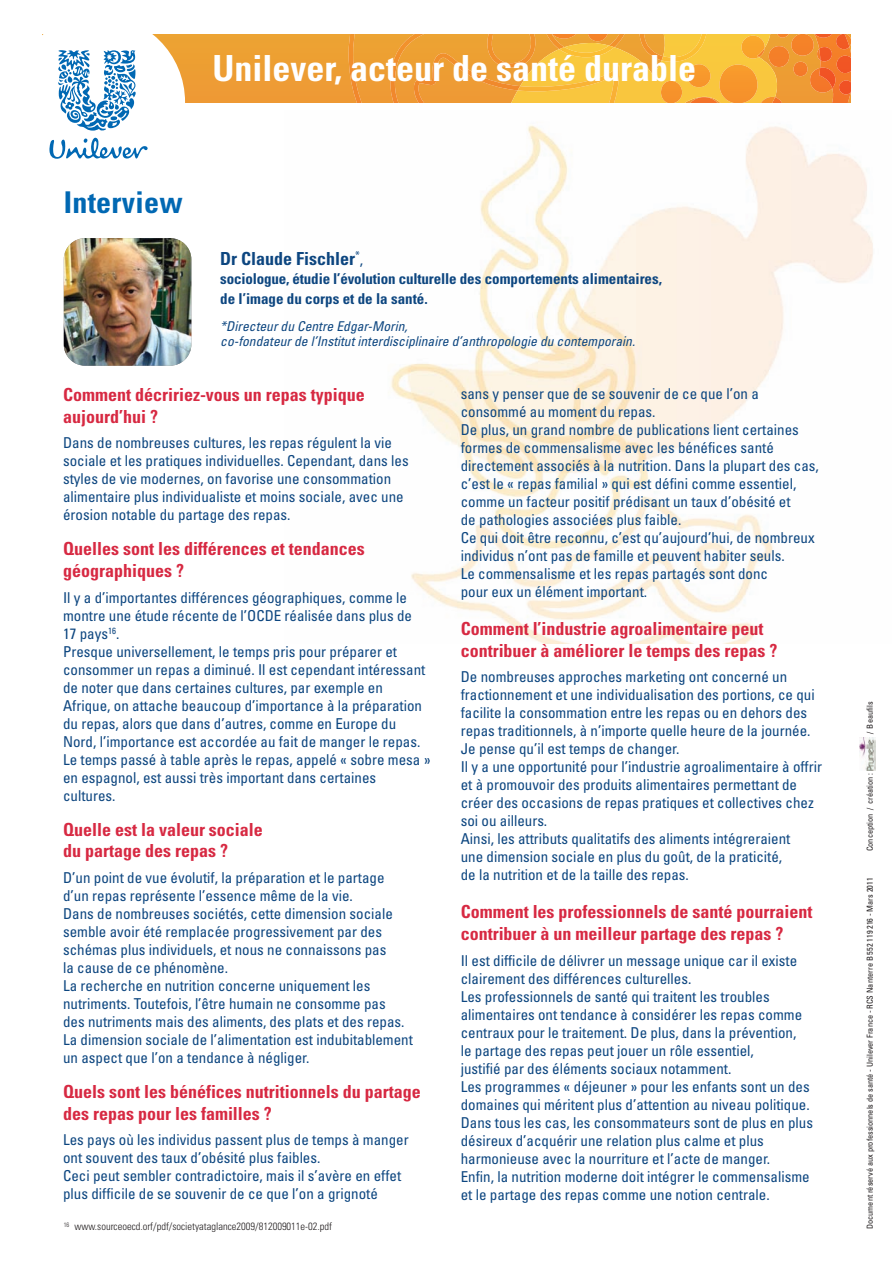
<style>
.page{position:relative;width:893px;height:1263px;background:#fff}
.page>*{position:absolute;margin:0;border:0;box-sizing:border-box;transform-origin:0 0}
.t1{font:700 condensed 36px "Univers";color:#fff}
.t2{font:700 condensed 30px "Univers";letter-spacing:.01em;color:#0168b3}
.t3{font:700 condensed 18px/21.6px "Univers";color:#d72942}
.t4{font:700 condensed 18px "Univers";color:#0d4680}
.t5{font:condensed 15px/18px "Univers";color:#0d4680}
.t6{font:700 condensed 15px/19.5px "Univers";color:#0d4680}
.t7{font:italic condensed 13.5px/15px "Univers";letter-spacing:.005em;color:#0d4680}
.t8{font:300 condensed 10.5px "Univers";color:#231f20}
.t9{font:condensed 8.25px "Univers";color:#231f20}
.s1{font-weight:400;font-size:15px}
</style>
<div class="page">
<img style="left:391px;top:125px;width:482px;height:518px">
<div style="left:153px;top:34px;width:168px;height:68px;background:#ed9e33"></div>
<svg style="left:321px;top:34px;width:529px;height:68px;background:#f2a636"></svg>
<div style="left:11px;top:15px;width:174px;height:174px;background:#fff;border-radius:50%"></div>
<svg style="left:49px;top:138px;width:99px;height:21px"></svg>
<svg style="left:58px;top:50px;width:78px;height:81px"></svg>
<img style="left:859px;top:738px;width:16px;height:32px">
<img style="left:64px;top:238px;width:127px;height:128px;border-radius:21px">
<h1 class="t1" style="left:213px;top:55px;width:485px">Unilever, acteur de santé durable</h1>
<h2 class="t2" style="left:64px;top:191px;width:120px">Interview</h2>
<p class="t4" style="left:220px;top:252px;width:144px">Dr Claude Fischler<sup>*</sup><span class="s1">,</span></p>
<p class="t6" style="left:220px;top:270px;width:443px">sociologue, étudie l’évolution culturelle des comportements alimentaires, de l’image du corps et de la santé.</p>
<p class="t7" style="left:220px;top:320px;width:416px">*Directeur du Centre Edgar-Morin,<br>co-fondateur de l’Institut interdisciplinaire d’anthropologie du contemporain.</p>
<p class="t3" style="left:63px;top:385px;width:303px">Comment décririez-vous un repas typique aujourd’hui ?</p>
<p class="t5" style="left:63px;top:435px;width:347px">Dans de nombreuses cultures, les repas régulent la vie sociale et les pratiques individuelles. Cependant, dans les styles de vie modernes, on favorise une consommation alimentaire plus individualiste et moins sociale, avec une érosion notable du partage des repas.</p>
<p class="t3" style="left:63px;top:540px;width:303px">Quelles sont les différences et tendances géographiques ?</p>
<p class="t5" style="left:63px;top:589px;width:369px">Il y a d’importantes différences géographiques, comme le montre une étude récente de l’OCDE réalisée dans plus de<br>17 pays<sup>16</sup>.<br>Presque universellement, le temps pris pour préparer et consommer un repas a diminué. Il est cependant intéressant de noter que dans certaines cultures, par exemple en Afrique, on attache beaucoup d’importance à la préparation du repas, alors que dans d’autres, comme en Europe du Nord, l’importance est accordée au fait de manger le repas.<br>Le temps passé à table après le repas, appelé « sobre mesa » en espagnol, est aussi très important dans certaines cultures.</p>
<p class="t3" style="left:63px;top:820px;width:201px">Quelle est la valeur sociale du partage des repas ?</p>
<p class="t5" style="left:63px;top:870px;width:351px">D’un point de vue évolutif, la préparation et le partage d’un repas représente l’essence même de la vie.<br>Dans de nombreuses sociétés, cette dimension sociale semble avoir été remplacée progressivement par des schémas plus individuels, et nous ne connaissons pas<br>la cause de ce phénomène.<br>La recherche en nutrition concerne uniquement les nutriments. Toutefois, l’être humain ne consomme pas<br>des nutriments mais des aliments, des plats et des repas.<br>La dimension sociale de l’alimentation est indubitablement un aspect que l’on a tendance à négliger.</p>
<p class="t3" style="left:63px;top:1082px;width:359px">Quels sont les bénéfices nutritionnels du partage des repas pour les familles ?</p>
<p class="t5" style="left:63px;top:1132px;width:347px">Les pays où les individus passent plus de temps à manger ont souvent des taux d’obésité plus faibles.<br>Ceci peut sembler contradictoire, mais il s’avère en effet plus difficile de se souvenir de ce que l’on a grignoté</p>
<p class="t8" style="left:64px;top:1223px;width:270px"><sup>16</sup> www.sourceoecd.orf/pdf/societyataglance2009/812009011e-02.pdf</p>
<p class="t5" style="left:461px;top:386px;width:360px">sans y penser que de se souvenir de ce que l’on a consommé au moment du repas.<br>De plus, un grand nombre de publications lient certaines formes de commensalisme avec les bénéfices santé directement associés à la nutrition. Dans la plupart des cas, c’est le « repas familial » qui est défini comme essentiel, comme un facteur positif prédisant un taux d’obésité et<br>de pathologies associées plus faible.<br>Ce qui doit être reconnu, c’est qu’aujourd’hui, de nombreux individus n’ont pas de famille et peuvent habiter seuls.<br>Le commensalisme et les repas partagés sont donc<br>pour eux un élément important.</p>
<p class="t3" style="left:461px;top:619px;width:318px">Comment l’industrie agroalimentaire peut contribuer à améliorer le temps des repas ?</p>
<p class="t5" style="left:461px;top:669px;width:363px">De nombreuses approches marketing ont concerné un fractionnement et une individualisation des portions, ce qui facilite la consommation entre les repas ou en dehors des repas traditionnels, à n’importe quelle heure de la journée.<br>Je pense qu’il est temps de changer.<br>Il y a une opportunité pour l’industrie agroalimentaire à offrir et à promouvoir des produits alimentaires permettant de créer des occasions de repas pratiques et collectives chez soi ou ailleurs.<br>Ainsi, les attributs qualitatifs des aliments intégreraient<br>une dimension sociale en plus du goût, de la praticité,<br>de la nutrition et de la taille des repas.</p>
<p class="t3" style="left:461px;top:903px;width:353px">Comment les professionnels de santé pourraient contribuer à un meilleur partage des repas ?</p>
<p class="t5" style="left:461px;top:952px;width:354px">Il est difficile de délivrer un message unique car il existe clairement des différences culturelles.<br>Les professionnels de santé qui traitent les troubles alimentaires ont tendance à considérer les repas comme centraux pour le traitement. De plus, dans la prévention,<br>le partage des repas peut jouer un rôle essentiel,<br>justifié par des éléments sociaux notamment.<br>Les programmes « déjeuner » pour les enfants sont un des domaines qui méritent plus d’attention au niveau politique.<br>Dans tous les cas, les consommateurs sont de plus en plus désireux d’acquérir une relation plus calme et plus harmonieuse avec la nourriture et l’acte de manger.<br>Enfin, la nutrition moderne doit intégrer le commensalisme et le partage des repas comme une notion centrale.</p>
<p class="t9" style="left:867px;top:734px;width:34px;rotate:-90deg">/ Beaufils</p>
<p class="t9" style="left:867px;top:851px;width:80px;rotate:-90deg">Conception / création :</p>
<p class="t9" style="left:867px;top:1229px;width:353px;rotate:-90deg">Document réservé aux professionnels de santé - Unilever France - RCS Nanterre B 552 119 216 - Mars 2011</p>
</div>
